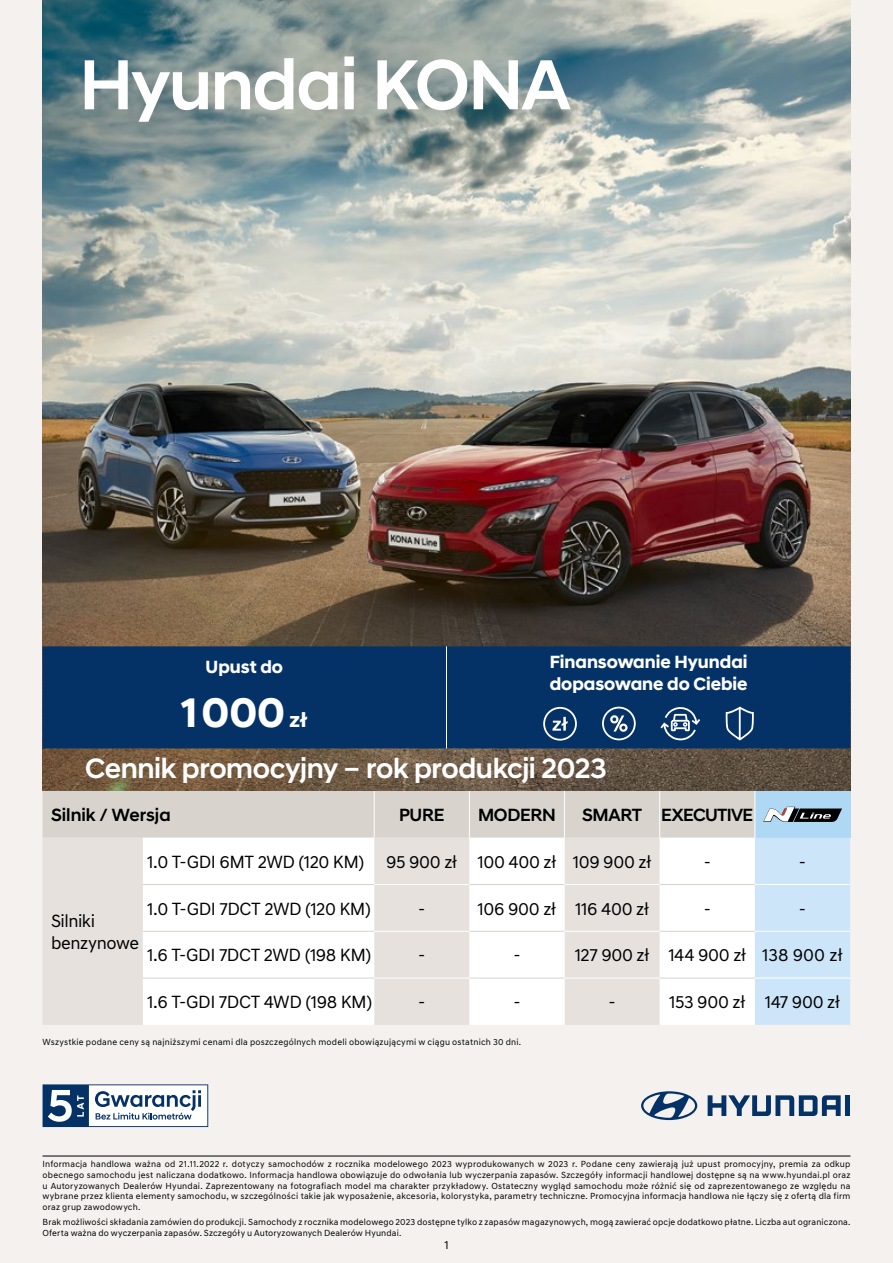
<style>
.page{position:relative;width:893px;height:1263px;background:#f4f1ef}
.page>*{position:absolute;margin:0;border:0;box-sizing:border-box;transform-origin:0 0}
.t1{font:500 72px "Hyundai Sans Head";letter-spacing:-.02em;color:#fff}
.t2{font:700 42px "Hyundai Sans Head";color:#fff}
.t3{font:500 28.5px "Hyundai Sans Head";letter-spacing:-.015em;color:#fff}
.t4{font:18px/21.6px "Hyundai Sans Text";letter-spacing:-.025em;color:#000}
.t5{font:700 18px/21.6px "Hyundai Sans Head";color:#fff}
.t6{font:500 18px "Hyundai Sans Head";letter-spacing:-.02em;color:#000}
.t7{font:500 18px "Hyundai Sans Head";color:#000}
.t8{font:12px "Hyundai Sans Text";color:#000}
.t9{font:9px/10.8px "Hyundai Sans Text";letter-spacing:.015em;color:#000;text-align:justify}
.s1{font-size:21px}
</style>
<div class="page">
<img style="left:43px;top:0;width:807px;height:791px">
<svg style="left:43px;top:791px;width:807px;height:234px"></svg>
<hr style="left:43px;top:1156px;width:807px;height:1px;background:#000">
<svg style="left:708px;top:1095px;width:133px;height:21px"></svg>
<div style="left:845px;top:1095px;width:5px;height:21px;background:#053266"></div>
<svg style="left:641px;top:1091px;width:56px;height:29px"></svg>
<div style="left:43px;top:646px;width:807px;height:102px;background:#053266"></div>
<hr style="left:446px;top:646px;width:1px;height:102px;background:#fff">
<svg style="left:602px;top:707px;width:34px;height:33px"></svg>
<svg style="left:725px;top:706px;width:29px;height:34px"></svg>
<svg style="left:660px;top:706px;width:40px;height:34px"></svg>
<svg style="left:543px;top:707px;width:34px;height:34px"></svg>
<svg style="left:43px;top:1084px;width:165px;height:43px"></svg>
<h1 class="t1" style="left:79px;top:42px;width:493px">Hyundai KONA</h1>
<h3 class="t5" style="left:206px;top:656px;width:79px">Upust do</h3>
<h2 class="t2" style="left:181px;top:688px;width:128px">1000 <span class="s1">zł</span></h2>
<h3 class="t5" style="left:550px;top:651px;width:199px">Finansowanie Hyundai dopasowane do Ciebie</h3>
<h3 class="t3" style="left:85px;top:751px;width:523px">Cennik promocyjny – rok produkcji 2023</h3>
<h3 class="t7" style="left:51px;top:804px;width:121px">Silnik / Wersja</h3>
<h3 class="t6" style="left:399px;top:804px;width:47px">PURE</h3>
<h3 class="t6" style="left:478px;top:804px;width:79px">MODERN</h3>
<h3 class="t6" style="left:582px;top:804px;width:173px">SMART EXECUTIVE</h3>
<h3 class="t4" style="left:147px;top:851px;width:506px">1.0 T-GDI 6MT 2WD (120 KM) 95 900 zł 100 400 zł 109 900 zł</h3>
<h3 class="t4" style="left:704px;top:851px;width:9px">-</h3>
<h3 class="t4" style="left:799px;top:851px;width:9px">-</h3>
<h3 class="t4" style="left:147px;top:898px;width:225px">1.0 T-GDI 7DCT 2WD (120 KM)</h3>
<h3 class="t4" style="left:418px;top:898px;width:9px">-</h3>
<h3 class="t4" style="left:478px;top:898px;width:173px">106 900 zł 116 400 zł</h3>
<h3 class="t4" style="left:704px;top:898px;width:9px">-</h3>
<h3 class="t4" style="left:799px;top:898px;width:9px">-</h3>
<h3 class="t4" style="left:147px;top:944px;width:226px">1.6 T-GDI 7DCT 2WD (198 KM)</h3>
<h3 class="t4" style="left:418px;top:944px;width:9px">-</h3>
<h3 class="t4" style="left:513px;top:944px;width:9px">-</h3>
<h3 class="t4" style="left:575px;top:944px;width:270px">127 900 zł 144 900 zł 138 900 zł</h3>
<h3 class="t4" style="left:147px;top:991px;width:227px">1.6 T-GDI 7DCT 4WD (198 KM)</h3>
<h3 class="t4" style="left:418px;top:991px;width:9px">-</h3>
<h3 class="t4" style="left:513px;top:991px;width:9px">-</h3>
<h3 class="t4" style="left:608px;top:991px;width:9px">-</h3>
<h3 class="t4" style="left:669px;top:991px;width:173px">153 900 zł 147 900 zł</h3>
<p class="t9" style="left:43px;top:1036px;width:480px">Wszystkie podane ceny są najniższymi cenami dla poszczególnych modeli obowiązującymi w ciągu ostatnich 30 dni.</p>
<h3 class="t4" style="left:51px;top:910px;width:90px">Silniki benzynowe</h3>
<p class="t9" style="left:43px;top:1158px;width:809px">Informacja handlowa ważna od 21.11.2022 r. dotyczy samochodów z rocznika modelowego 2023 wyprodukowanych w 2023 r. Podane ceny zawierają już upust promocyjny, premia za odkup obecnego samochodu jest naliczana dodatkowo. Informacja handlowa obowiązuje do odwołania lub wyczerpania zapasów. Szczegóły informacji handlowej dostępne są na www.hyundai.pl oraz u Autoryzowanych Dealerów Hyundai. Zaprezentowany na fotografiach model ma charakter przykładowy. Ostateczny wygląd samochodu może różnić się od zaprezentowanego ze względu na wybrane przez klienta elementy samochodu, w szczególności takie jak wyposażenie, akcesoria, kolorystyka, parametry techniczne. Promocyjna informacja handlowa nie łączy się z ofertą dla firm oraz grup zawodowych.</p>
<p class="t9" style="left:43px;top:1217px;width:809px">Brak możliwości składania zamówien do produkcji. Samochody z rocznika modelowego 2023 dostępne tylko z zapasów magazynowych, mogą zawierać opcje dodatkowo płatne. Liczba aut ograniczona.<br>Oferta ważna do wyczerpania zapasów. Szczegóły u Autoryzowanych Dealerów Hyundai.</p>
<h3 class="t8" style="left:444px;top:1237px;width:6px">1</h3>
</div>
